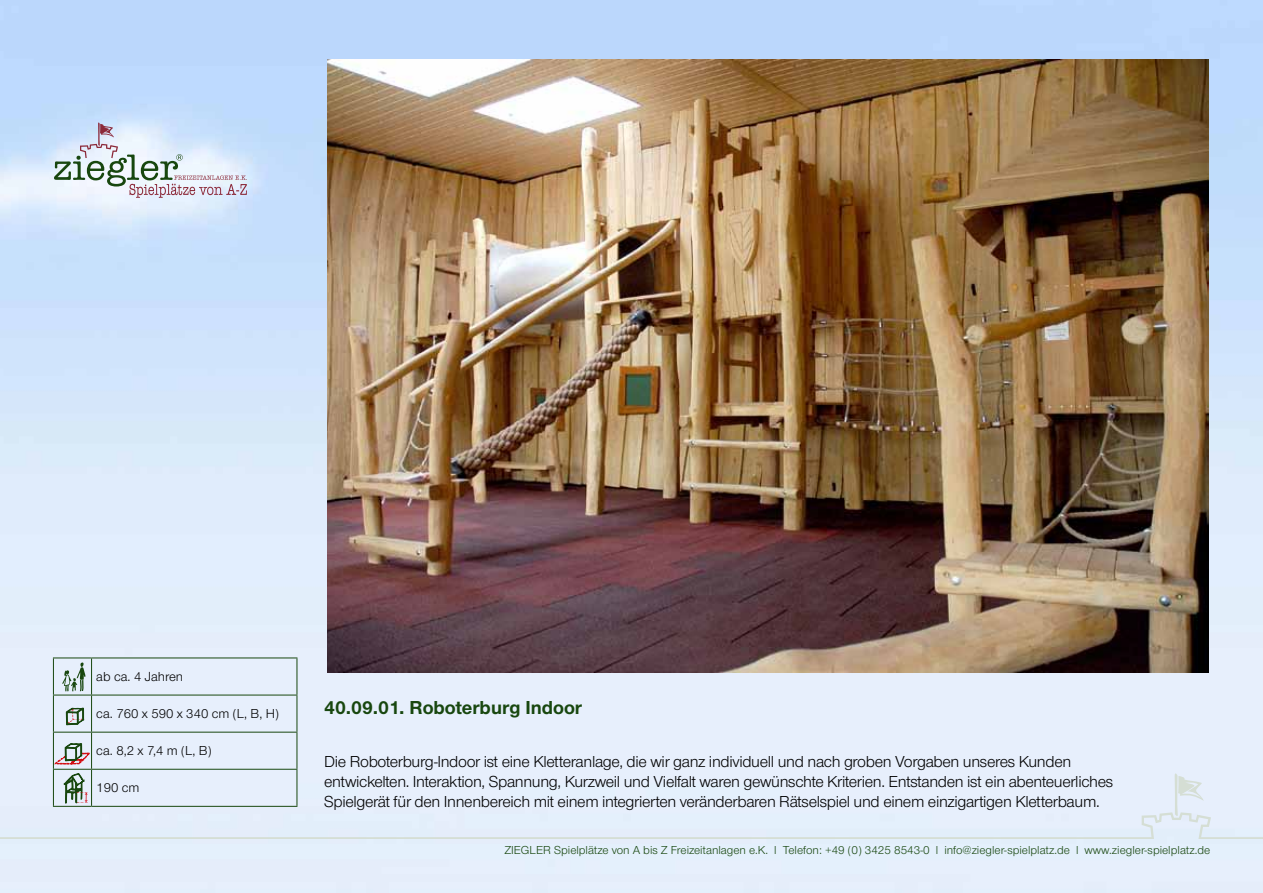
<style>
.page{position:relative;width:1263px;height:893px;background:#fff}
.page>*{position:absolute;margin:0;border:0;box-sizing:border-box;transform-origin:0 0}
.t1{font:700 19.5px "Nimbus San Nov";color:#18470f}
.t2{font:16.5px/19.8px "Nimbus San Nov";letter-spacing:-.02em;color:#000}
.t3{font:13.5px "Nimbus San Nov";color:#000}
.t4{font:12px "Nimbus San Nov";color:#18470f}
</style>
<div class="page">
<img style="left:0;top:0;width:1263px;height:893px">
<div style="left:0;top:772px;width:1263px;height:67px;background:#e7effc"></div>
<img style="left:328px;top:60px;width:881px;height:612px">
<svg style="left:54px;top:122px;width:193px;height:76px;background:#cdd7e2"></svg>
<hr style="left:91px;top:658px;width:1px;height:37px;background:#18470f">
<hr style="left:91px;top:695px;width:1px;height:37px;background:#18470f">
<hr style="left:91px;top:733px;width:1px;height:36px;background:#18470f">
<hr style="left:91px;top:770px;width:1px;height:36px;background:#18470f">
<hr style="left:53px;top:657px;width:39px;height:1px;background:#18470f">
<hr style="left:53px;top:658px;width:1px;height:37px;background:#18470f">
<hr style="left:92px;top:657px;width:205px;height:1px;background:#18470f">
<hr style="left:296px;top:658px;width:1px;height:37px;background:#18470f">
<hr style="left:53px;top:695px;width:39px;height:1px;background:#18470f">
<hr style="left:53px;top:695px;width:1px;height:37px;background:#18470f">
<hr style="left:92px;top:695px;width:205px;height:1px;background:#18470f">
<hr style="left:296px;top:695px;width:1px;height:37px;background:#18470f">
<hr style="left:53px;top:732px;width:39px;height:1px;background:#18470f">
<hr style="left:53px;top:733px;width:1px;height:36px;background:#18470f">
<hr style="left:92px;top:732px;width:205px;height:1px;background:#18470f">
<hr style="left:296px;top:733px;width:1px;height:36px;background:#18470f">
<hr style="left:53px;top:769px;width:39px;height:1px;background:#18470f">
<hr style="left:53px;top:770px;width:1px;height:36px;background:#18470f">
<hr style="left:92px;top:769px;width:205px;height:1px;background:#18470f">
<hr style="left:296px;top:770px;width:1px;height:36px;background:#18470f">
<hr style="left:53px;top:806px;width:39px;height:1px;background:#18470f">
<hr style="left:92px;top:806px;width:205px;height:1px;background:#18470f">
<svg style="left:66px;top:708px;width:18px;height:23px"></svg>
<svg style="left:62px;top:662px;width:24px;height:30px"></svg>
<svg style="left:63px;top:773px;width:25px;height:30px"></svg>
<svg style="left:55px;top:743px;width:34px;height:21px"></svg>
<p class="t3" style="left:96px;top:669px;width:88px">ab ca. 4 Jahren</p>
<p class="t3" style="left:96px;top:706px;width:184px">ca. 760 x 590 x 340 cm (L, B, H)</p>
<p class="t3" style="left:96px;top:743px;width:117px">ca. 8,2 x 7,4 m (L, B)</p>
<p class="t3" style="left:96px;top:780px;width:45px">190 cm</p>
<p class="t1" style="left:324px;top:696px;width:260px">40.09.01. Roboterburg Indoor</p>
<p class="t2" style="left:324px;top:752px;width:791px">Die Roboterburg-Indoor ist eine Kletteranlage, die wir ganz individuell und nach groben Vorgaben unseres Kunden entwickelten. Interaktion, Spannung, Kurzweil und Vielfalt waren gewünschte Kriterien. Entstanden ist ein abenteuerliches<br>Spielgerät für den Innenbereich mit einem integrierten veränderbaren Rätselspiel und einem einzigartigen Kletterbaum.</p>
<p class="t4" style="left:504px;top:843px;width:707px">ZIEGLER Spielplätze von A bis Z Freizeitanlagen e.K. l Telefon: +49 (0) 3425 8543-0 l info@ziegler-spielplatz.de l www.ziegler-spielplatz.de</p>
</div>
